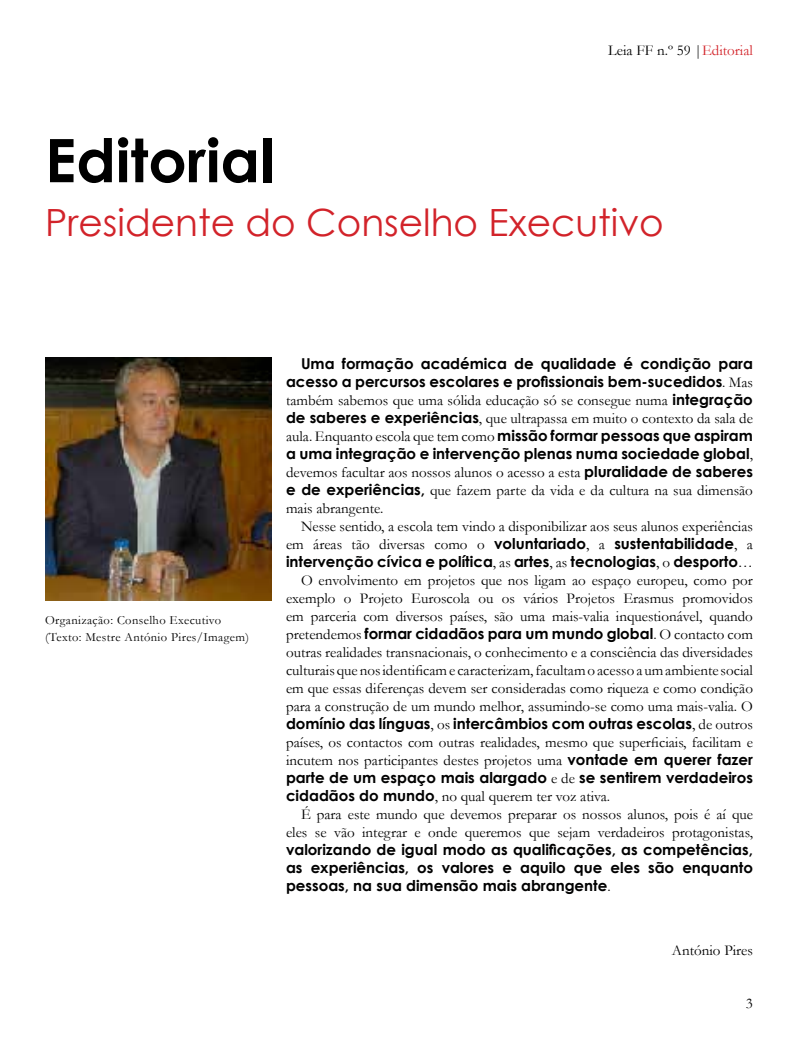
<style>
.page{position:relative;width:798px;height:1053px;background:#fff}
.page>*{position:absolute;margin:0;border:0;box-sizing:border-box;transform-origin:0 0}
.t1{font:700 60px "Century Gothic";color:#000}
.t2{font:37.5px "Century Gothic";color:#d2232a}
.t3{font:15px/18px "Garamond";color:#000101;text-align:justify}
.t4{font:700 15px/18px "Century Gothic";color:#000101;text-align:right}
.t5{font:15px "Garamond";color:#000}
.t6{font:12.5px/17.5px "Garamond";letter-spacing:.03em;color:#000}
.s1{color:#d3252b}
.s2{font-family:"Garamond";font-weight:400}
.s3{font-family:"Century Gothic";font-weight:700}
</style>
<div class="page">
<img style="left:45px;top:357px;width:226px;height:243px">
<h1 class="t1" style="left:45px;top:115px;width:231px">Editorial</h1>
<p class="t5" style="left:608px;top:40px;width:146px">Leia FF n.º 59 |<span class="s1">Editorial</span></p>
<h2 class="t2" style="left:45px;top:196px;width:620px">Presidente do Conselho Executivo</h2>
<p class="t6" style="left:45px;top:610px;width:205px">Organização: Conselho Executivo (Texto: Mestre António Pires/Imagem)</p>
<p class="t4" style="left:286px;top:353px;width:468px">Uma formação académica de qualidade é condição para acesso a percursos escolares e profissionais bem-sucedidos<span class="s2">. Mas</span></p>
<p class="t3" style="left:286px;top:390px;width:468px">também sabemos que uma sólida educação só se consegue numa <span class="s3">integração de saberes e experiências</span>, que ultrapassa em muito o contexto da sala de aula. Enquanto escola que tem como <span class="s3">missão formar pessoas que aspiram</span></p>
<p class="t4" style="left:286px;top:443px;width:468px">a uma integração e intervenção plenas numa sociedade global<span class="s2">,</span></p>
<p class="t3" style="left:286px;top:462px;width:468px">devemos facultar aos nossos alunos o acesso a esta <span class="s3">pluralidade de saberes e de experiências,</span> que fazem parte da vida e da cultura na sua dimensão mais abrangente.</p>
<p class="t3" style="left:301px;top:516px;width:453px">Nesse sentido, a escola tem vindo a disponibilizar aos seus alunos experiências</p>
<p class="t4" style="left:286px;top:533px;width:468px;text-align:left"><span class="s2">em áreas tão diversas como o</span> voluntariado<span class="s2">, a</span> sustentabilidade<span class="s2">, a </span>intervenção cívica e política<span class="s2">, as</span> artes<span class="s2">, as</span> tecnologias<span class="s2">, o</span> desporto<span class="s2">…</span></p>
<p class="t3" style="left:286px;top:570px;width:468px;text-indent:15px">O envolvimento em projetos que nos ligam ao espaço europeu, como por exemplo o Projeto Euroscola ou os vários Projetos Erasmus promovidos em parceria com diversos países, são uma mais-valia inquestionável, quando</p>
<p class="t4" style="left:286px;top:623px;width:468px"><span class="s2">pretendemos</span> formar cidadãos para um mundo global<span class="s2">. O contacto com</span></p>
<p class="t3" style="left:286px;top:642px;width:468px">outras realidades transnacionais, o conhecimento e a consciência das diversidades culturais que nos identificam e caracterizam, facultam o acesso a um ambiente social em que essas diferenças devem ser consideradas como riqueza e como condição para a construção de um mundo melhor, assumindo-se como uma mais-valia. O</p>
<p class="t4" style="left:286px;top:713px;width:468px">domínio das línguas<span class="s2">, os</span> intercâmbios com outras escolas<span class="s2">, de outros</span></p>
<p class="t3" style="left:286px;top:732px;width:468px">países, os contactos com outras realidades, mesmo que superficiais, facilitam e incutem nos participantes destes projetos uma <span class="s3">vontade em querer fazer</span></p>
<p class="t4" style="left:286px;top:767px;width:468px">parte de um espaço mais alargado <span class="s2">e de</span> se sentirem verdadeiros</p>
<p class="t3" style="left:286px;top:786px;width:325px"><span class="s3">cidadãos do mundo</span>, no qual querem ter voz ativa.</p>
<p class="t3" style="left:301px;top:804px;width:453px">É para este mundo que devemos preparar os nossos alunos, pois é aí que</p>
<p class="t3" style="left:286px;top:822px;width:468px">eles se vão integrar e onde queremos que sejam verdadeiros protagonistas,</p>
<p class="t4" style="left:286px;top:839px;width:468px;text-align:justify">valorizando de igual modo as qualificações, as competências, as experiências, os valores e aquilo que eles são enquanto pessoas, na sua dimensão mais abrangente<span class="s2">.</span></p>
<p class="t3" style="left:671px;top:941px;width:82px">António Pires</p>
<p class="t5" style="left:745px;top:993px;width:9px">3</p>
</div>
